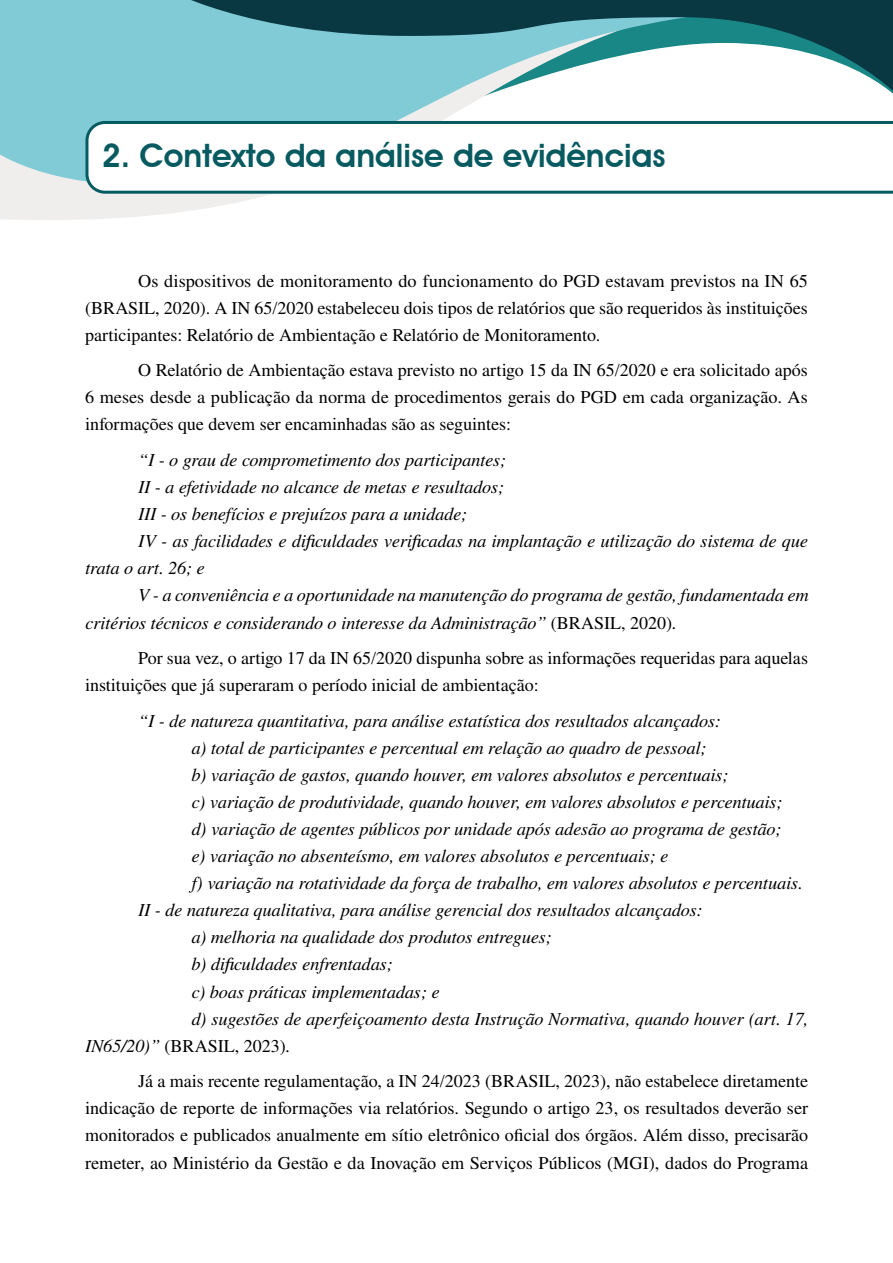
<style>
.page{position:relative;width:893px;height:1263px;background:#fff}
.page>*{position:absolute;margin:0;border:0;box-sizing:border-box;transform-origin:0 0}
.t1{font:600 32.25px "Avant Garde IT Cby BT";color:#075a60}
.t2{font:italic 18px "Nimbus Rom No 9 L";color:#000}
.t3{font:18px/27px "Nimbus Rom No 9 L";color:#000;text-align:justify}
.s1{font-style:normal}
.s2{font-style:italic}
</style>
<div class="page">
<svg style="left:0;top:185px;width:270px;height:35px;fill:#f0eeed"></svg>
<svg style="left:0;top:0;width:469px;height:185px;background:#88cdd7"></svg>
<svg style="left:162px;top:0;width:731px;height:104px"></svg>
<svg style="left:85px;top:121px;width:808px;height:73px"></svg>
<h1 class="t1" style="left:102px;top:136px;width:565px">2. Contexto da análise de evidências</h1>
<p class="t3" style="left:85px;top:266px;width:724px;text-indent:53px">Os dispositivos de monitoramento do funcionamento do PGD estavam previstos na IN 65 (BRASIL, 2020). A IN 65/2020 estabeleceu dois tipos de relatórios que são requeridos às instituições participantes: Relatório de Ambientação e Relatório de Monitoramento.</p>
<p class="t3" style="left:85px;top:356px;width:724px;text-indent:53px">O Relatório de Ambientação estava previsto no artigo 15 da IN 65/2020 e era solicitado após 6 meses desde a publicação da norma de procedimentos gerais do PGD em cada organização. As informações que devem ser encaminhadas são as seguintes:</p>
<p class="t2" style="left:138px;top:449px;width:369px">“I - o grau de comprometimento dos participantes;</p>
<p class="t2" style="left:138px;top:476px;width:368px">II - a efetividade no alcance de metas e resultados;</p>
<p class="t2" style="left:138px;top:503px;width:331px">III - os benefícios e prejuízos para a unidade;</p>
<p class="t2" style="left:138px;top:530px;width:671px">IV - as facilidades e dificuldades verificadas na implantação e utilização do sistema de que</p>
<p class="t2" style="left:85px;top:557px;width:121px">trata o art. 26; e</p>
<p class="t2" style="left:138px;top:584px;width:672px">V - a conveniência e a oportunidade na manutenção do programa de gestão, fundamentada em</p>
<p class="t2" style="left:85px;top:611px;width:593px">critérios técnicos e considerando o interesse da Administração” <span class="s1">(BRASIL, 2020)</span>.</p>
<p class="t3" style="left:85px;top:644px;width:724px;text-indent:53px">Por sua vez, o artigo 17 da IN 65/2020 dispunha sobre as informações requeridas para aquelas instituições que já superaram o período inicial de ambientação:</p>
<p class="t2" style="left:138px;top:710px;width:584px">“I - de natureza quantitativa, para análise estatística dos resultados alcançados:</p>
<p class="t2" style="left:191px;top:737px;width:516px">a) total de participantes e percentual em relação ao quadro de pessoal;</p>
<p class="t2" style="left:191px;top:764px;width:539px">b) variação de gastos, quando houver, em valores absolutos e percentuais;</p>
<p class="t2" style="left:191px;top:791px;width:593px">c) variação de produtividade, quando houver, em valores absolutos e percentuais;</p>
<p class="t2" style="left:191px;top:818px;width:592px">d) variação de agentes públicos por unidade após adesão ao programa de gestão;</p>
<p class="t2" style="left:191px;top:845px;width:478px">e) variação no absenteísmo, em valores absolutos e percentuais; e</p>
<p class="t2" style="left:191px;top:872px;width:613px">f) variação na rotatividade da força de trabalho, em valores absolutos e percentuais.</p>
<p class="t2" style="left:138px;top:899px;width:566px">II - de natureza qualitativa, para análise gerencial dos resultados alcançados:</p>
<p class="t2" style="left:191px;top:926px;width:362px">a) melhoria na qualidade dos produtos entregues;</p>
<p class="t2" style="left:191px;top:953px;width:203px">b) dificuldades enfrentadas;</p>
<p class="t2" style="left:191px;top:980px;width:250px">c) boas práticas implementadas; e</p>
<p class="t2" style="left:191px;top:1007px;width:618px">d) sugestões de aperfeiçoamento desta Instrução Normativa, quando houver (art. 17,</p>
<p class="t3" style="left:85px;top:1031px;width:207px"><span class="s2">IN65/20)”</span> (BRASIL, 2023)<span class="s2">.</span></p>
<p class="t3" style="left:85px;top:1067px;width:725px;text-indent:53px">Já a mais recente regulamentação, a IN 24/2023 (BRASIL, 2023), não estabelece diretamente indicação de reporte de informações via relatórios. Segundo o artigo 23, os resultados deverão ser monitorados e publicados anualmente em sítio eletrônico oficial dos órgãos. Além disso, precisarão remeter, ao Ministério da Gestão e da Inovação em Serviços Públicos (MGI), dados do Programa</p>
</div>
